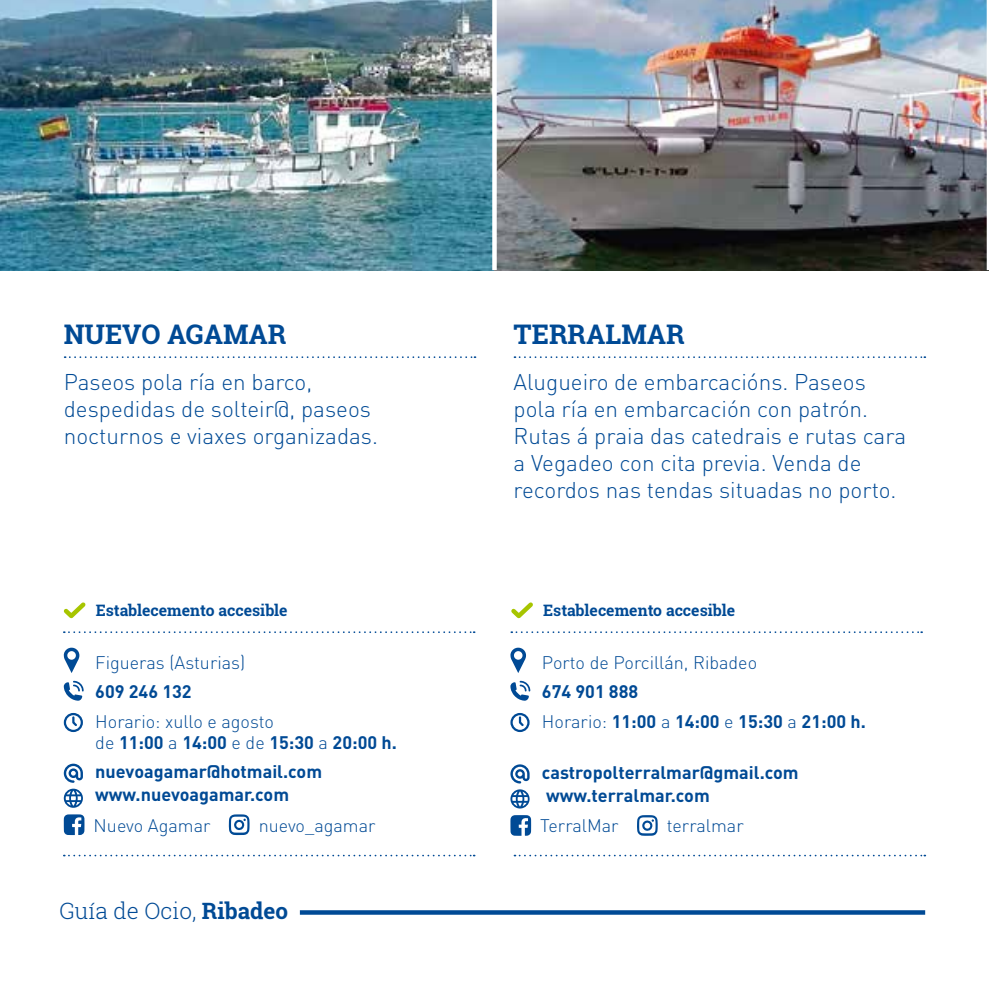
<style>
.page{position:relative;width:989px;height:989px;background:#fff}
.page>*{position:absolute;margin:0;border:0;box-sizing:border-box;transform-origin:0 0}
.t1{font:700 27px "Roboto Slab";color:#004a95}
.t2{font:300 22.5px/27px "DIN";color:#004a95}
.t3{font:300 22.5px "Roboto Slab";color:#004a95}
.t4{font:700 18px/22.7px "DIN";color:#004a95}
.t5{font:300 18px/21.6px "DIN";color:#004a95}
.t6{font:700 15.75px "Roboto Slab";color:#004a95}
.s1{font-weight:700}
.s2{font-weight:300}
</style>
<div class="page">
<svg style="left:65px;top:356px;width:410px;height:2px"></svg>
<svg style="left:64px;top:647px;width:15px;height:26px"></svg>
<svg style="left:64px;top:681px;width:20px;height:19px"></svg>
<svg style="left:63px;top:712px;width:20px;height:21px"></svg>
<svg style="left:64px;top:763px;width:19px;height:19px"></svg>
<svg style="left:64px;top:788px;width:19px;height:19px"></svg>
<svg style="left:64px;top:814px;width:20px;height:21px"></svg>
<svg style="left:229px;top:814px;width:20px;height:21px"></svg>
<svg style="left:510px;top:647px;width:16px;height:26px"></svg>
<svg style="left:510px;top:681px;width:20px;height:19px"></svg>
<svg style="left:510px;top:713px;width:20px;height:20px"></svg>
<svg style="left:510px;top:764px;width:19px;height:19px"></svg>
<svg style="left:510px;top:789px;width:19px;height:19px"></svg>
<svg style="left:510px;top:815px;width:21px;height:20px"></svg>
<svg style="left:637px;top:815px;width:20px;height:20px"></svg>
<svg style="left:514px;top:356px;width:411px;height:2px"></svg>
<svg style="left:300px;top:910px;width:625px;height:4px;background:#0f549b"></svg>
<svg style="left:63px;top:602px;width:23px;height:17px"></svg>
<svg style="left:511px;top:602px;width:22px;height:17px"></svg>
<img style="left:0;top:0;width:492px;height:270px">
<img style="left:497px;top:0;width:489px;height:270px">
<svg style="left:64px;top:631px;width:410px;height:2px"></svg>
<svg style="left:511px;top:631px;width:411px;height:2px"></svg>
<svg style="left:64px;top:854px;width:410px;height:2px"></svg>
<svg style="left:514px;top:854px;width:411px;height:2px"></svg>
<p class="t1" style="left:64px;top:315px;width:224px">NUEVO AGAMAR</p>
<p class="t2" style="left:64px;top:368px;width:316px">Paseos pola ría en barco, despedidas de solteir@, paseos nocturnos e viaxes organizadas.</p>
<p class="t1" style="left:513px;top:315px;width:173px">TERRALMAR</p>
<p class="t2" style="left:513px;top:368px;width:394px">Alugueiro de embarcacións. Paseos pola ría en embarcación con patrón.<br>Rutas á praia das catedrais e rutas cara a Vegadeo con cita previa. Venda de recordos nas tendas situadas no porto.</p>
<p class="t6" style="left:96px;top:599px;width:193px">Establecemento accesible</p>
<p class="t6" style="left:543px;top:599px;width:193px">Establecemento accesible</p>
<p class="t5" style="left:95px;top:651px;width:151px">Figueras (Asturias)</p>
<p class="t4" style="left:95px;top:680px;width:98px">609 246 132</p>
<p class="t5" style="left:95px;top:710px;width:303px">Horario: xullo e agosto<br>de <span class="s1">11:00</span> a <span class="s1">14:00</span> e de <span class="s1">15:30</span> a <span class="s1">20:00 h.</span></p>
<p class="t4" style="left:95px;top:759px;width:228px">nuevoagamar@hotmail.com www.nuevoagamar.com</p>
<p class="t5" style="left:94px;top:814px;width:118px">Nuevo Agamar</p>
<p class="t5" style="left:259px;top:814px;width:118px">nuevo_agamar</p>
<p class="t3" style="left:59px;top:895px;width:230px">Guía de Ocio, <span class="s1">Ribadeo</span></p>
<p class="t5" style="left:542px;top:651px;width:217px">Porto de Porcillán, Ribadeo</p>
<p class="t4" style="left:542px;top:676px;width:325px;line-height:29px">674 901 888<br><span class="s2">Horario:</span> 11:00 <span class="s2">a</span> 14:00 <span class="s2">e</span> 15:30 <span class="s2">a</span> 21:00 h.</p>
<p class="t4" style="left:542px;top:760px;width:258px">castropolterralmar@gmail.com www.terralmar.com</p>
<p class="t5" style="left:540px;top:815px;width:80px">TerralMar</p>
<p class="t5" style="left:667px;top:815px;width:78px">terralmar</p>
</div>
